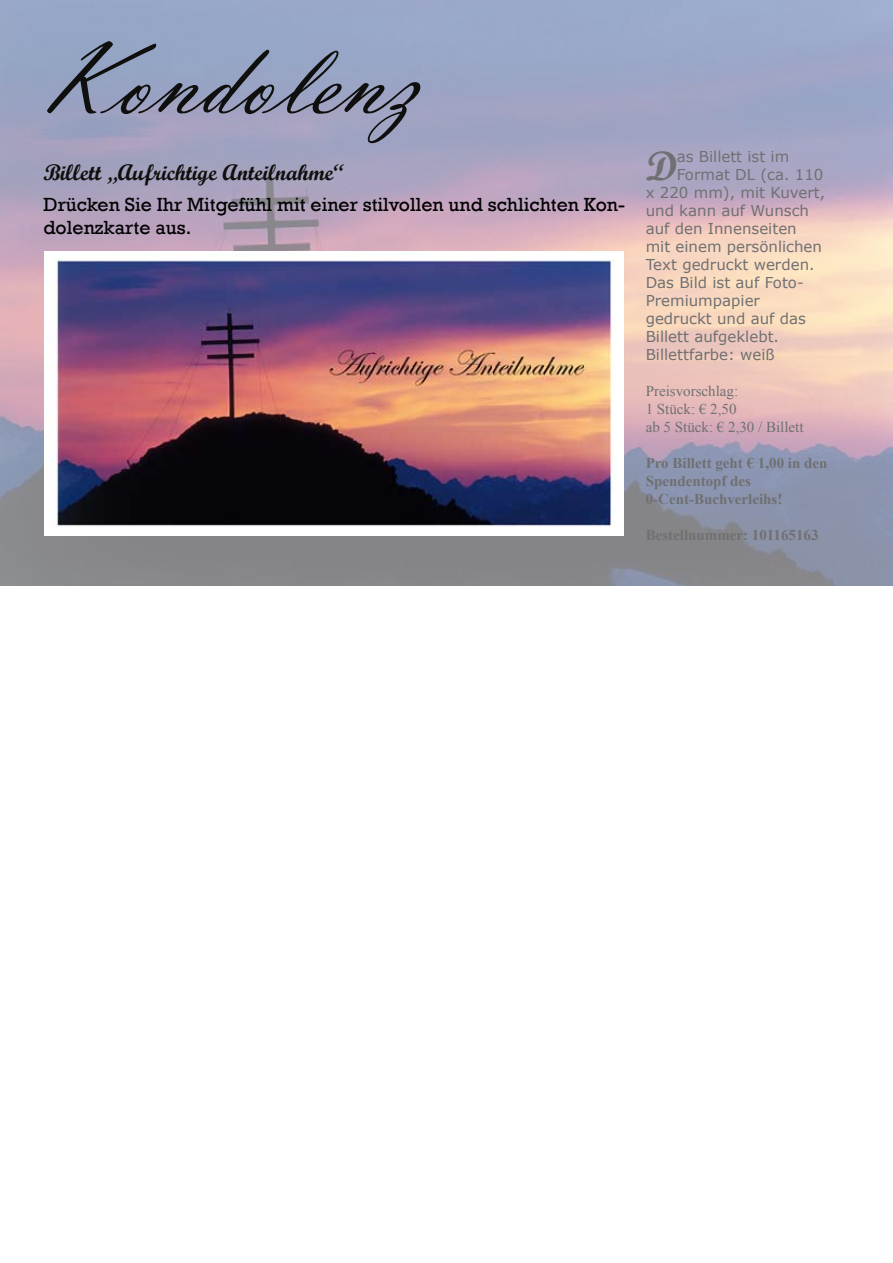
<style>
.page{position:relative;width:893px;height:1263px;background:#fff}
.page>*{position:absolute;margin:0;border:0;box-sizing:border-box;transform-origin:0 0}
.t1{font:108px "Vladimir Script";color:#0f0f0d}
.t2{font:40.8px "Script MT Bold";color:#707072}
.t3{font:22.5px "Script MT Bold";color:#0f0f0d}
.t4{font:19.5px/23.4px "Rockwell";color:#000}
.t5{font:15px "Verdana";color:#707072}
.t6{font:700 15px/18px "Times New Roman";color:#707072}
.t7{font:15px/18px "Times New Roman";color:#707072}
</style>
<div class="page">
<img style="left:45px;top:252px;width:571px;height:276px">
<h1 class="t1" style="left:43px;top:16px;width:377px">Kondolenz</h1>
<h3 class="t3" style="left:43px;top:159px;width:302px">Billett „Aufrichtige Anteilnahme“</h3>
<h3 class="t4" style="left:43px;top:193px;width:583px">Drücken Sie Ihr Mitgefühl mit einer stilvollen und schlichten Kon&shy;dolenzkarte aus.</h3>
<h2 class="t2" style="left:646px;top:141px;width:33px">D</h2>
<p class="t5" style="left:677px;top:146px;width:114px">as Billett ist im</p>
<p class="t5" style="left:677px;top:164px;width:148px">Format DL (ca. 110</p>
<p class="t5" style="left:646px;top:182px;width:181px">x 220 mm), mit Kuvert,</p>
<p class="t5" style="left:646px;top:200px;width:165px">und kann auf Wunsch</p>
<p class="t5" style="left:646px;top:218px;width:153px">auf den Innenseiten</p>
<p class="t5" style="left:646px;top:236px;width:178px">mit einem persönlichen</p>
<p class="t5" style="left:646px;top:254px;width:170px">Text gedruckt werden.</p>
<p class="t5" style="left:646px;top:272px;width:160px">Das Bild ist auf Foto-</p>
<p class="t5" style="left:646px;top:290px;width:116px">Premiumpapier</p>
<p class="t5" style="left:646px;top:308px;width:162px">gedruckt und auf das</p>
<p class="t5" style="left:646px;top:326px;width:135px">Billett aufgeklebt.</p>
<p class="t5" style="left:646px;top:344px;width:131px">Billettfarbe: weiß</p>
<p class="t7" style="left:646px;top:382px;width:159px">Preisvorschlag:<br>1 Stück: € 2,50<br>ab 5 Stück: € 2,30 / Billett</p>
<p class="t6" style="left:646px;top:454px;width:183px">Pro Billett geht € 1,00 in den<br>Spendentopf des<br>0-Cent-Buchverleihs!</p>
<p class="t6" style="left:646px;top:526px;width:174px">Bestellnummer: 101165163</p>
</div>
